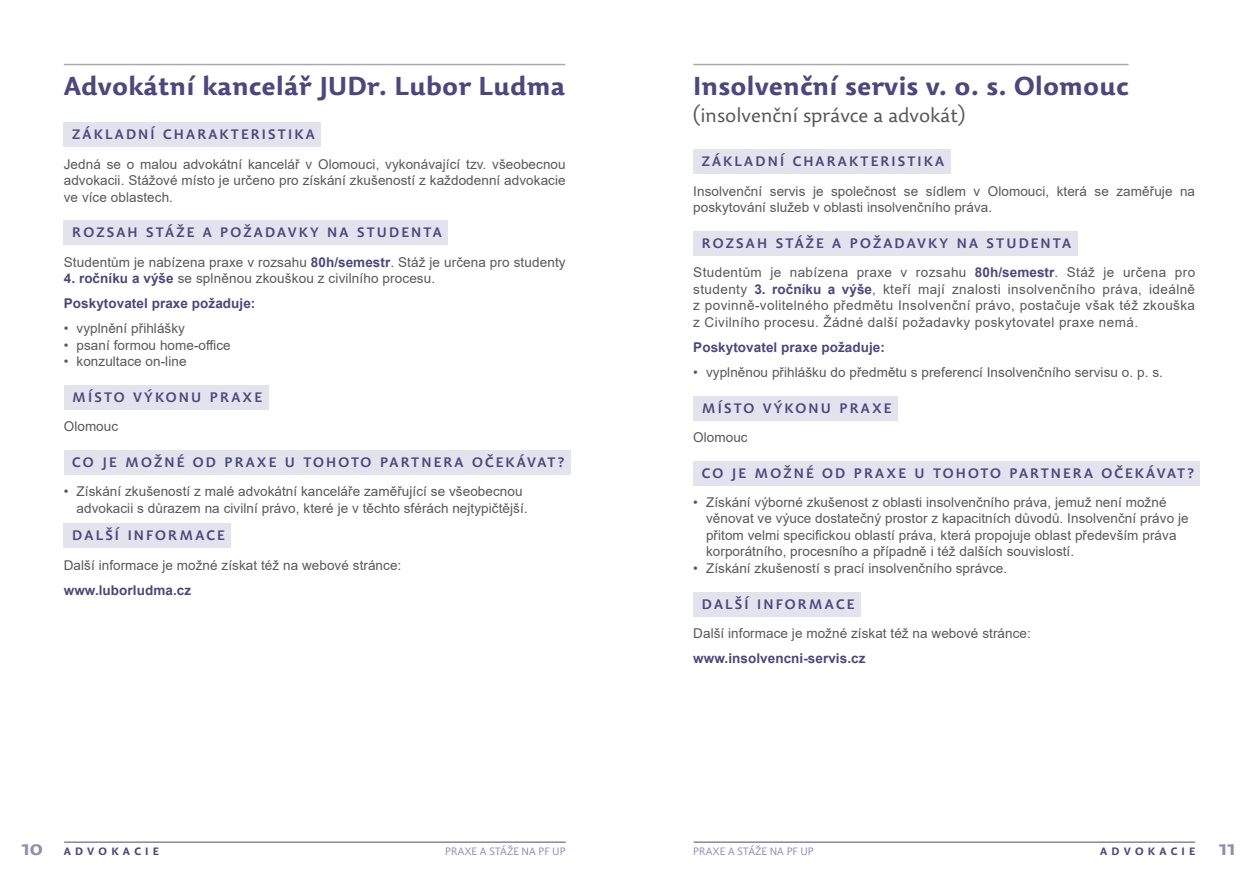
<style>
.page{position:relative;width:1259px;height:893px;background:#fff}
.page>*{position:absolute;margin:0;border:0;box-sizing:border-box;transform-origin:0 0}
.Nadpis_2{font:700 25.5px "Dederon SDOT";color:#4c477e}
.Nadpis_2-2{font:300 19.5px "Dederon SLOT";color:#57585a}
.t1{font:700 19.5px "Dederon SDOT";color:#918eb4}
.t2{font:13.5px/16.5px "Arial";letter-spacing:.005em;color:#57585a}
.Titulek_podbravený{font:600 13.5px "Dederon SLOT";letter-spacing:.16em;color:#4c477e}
.Normal{font:700 13.5px "Arial";letter-spacing:.005em;color:#4c477e}
.t3{font:300 10.5px "Dederon SLOT";color:#918eb4}
.Normal-2{font:700 10.5px "Dederon SDOT";letter-spacing:.4em;color:#4c477e}
.s1{font-weight:700;color:#4c477e}
</style>
<div class="page">
<hr style="left:64px;top:842px;width:502px;height:1px;background:#4c477e">
<hr style="left:693px;top:842px;width:502px;height:1px;background:#4c477e">
<hr style="left:64px;top:64px;width:501px;height:1px;background:#a8a9ad">
<div style="left:64px;top:123px;width:257px;height:24px;background:#e3e3ed"></div>
<div style="left:64px;top:221px;width:384px;height:24px;background:#e3e3ed"></div>
<div style="left:64px;top:385px;width:204px;height:25px;background:#e3e3ed"></div>
<div style="left:64px;top:450px;width:507px;height:25px;background:#e3e3ed"></div>
<div style="left:64px;top:523px;width:167px;height:25px;background:#e3e3ed"></div>
<hr style="left:693px;top:64px;width:435px;height:1px;background:#a8a9ad">
<div style="left:693px;top:150px;width:257px;height:24px;background:#e3e3ed"></div>
<div style="left:693px;top:231px;width:384px;height:25px;background:#e3e3ed"></div>
<div style="left:693px;top:396px;width:204px;height:24px;background:#e3e3ed"></div>
<div style="left:693px;top:461px;width:507px;height:24px;background:#e3e3ed"></div>
<div style="left:693px;top:592px;width:167px;height:24px;background:#e3e3ed"></div>
<p class="Nadpis_2" style="left:64px;top:70px;width:503px">Advokátní kancelář JUDr. Lubor Ludma</p>
<p class="Titulek_podbravený" style="left:72px;top:126px;width:244px">ZÁKLADNÍ CHARAKTERISTIKA</p>
<p class="t2" style="left:64px;top:156px;width:503px;text-align:justify">Jedná se o malou advokátní kancelář v Olomouci, vykonávající tzv. všeobecnou advokacii. Stážové místo je určeno pro získání zkušeností z každodenní advokacie ve více oblastech.</p>
<p class="Titulek_podbravený" style="left:72px;top:224px;width:371px">ROZSAH STÁŽE A POŽADAVKY NA STUDENTA</p>
<p class="t2" style="left:64px;top:254px;width:503px">Studentům je nabízena praxe v rozsahu <span class="s1">80h/semestr</span>. Stáž je určena pro studenty</p>
<p class="t2" style="left:64px;top:270px;width:373px"><span class="s1">4. ročníku a výše</span> se splněnou zkouškou z civilního procesu.</p>
<p class="Normal" style="left:64px;top:294px;width:193px">Poskytovatel praxe požaduje:</p>
<p class="t2" style="left:64px;top:320px;width:123px">• vyplnění přihlášky</p>
<p class="t2" style="left:64px;top:337px;width:168px">• psaní formou home-office</p>
<p class="t2" style="left:64px;top:353px;width:124px">• konzultace on-line</p>
<p class="Titulek_podbravený" style="left:72px;top:389px;width:191px">MÍSTO VÝKONU PRAXE</p>
<p class="t2" style="left:64px;top:418px;width:56px">Olomouc</p>
<p class="Titulek_podbravený" style="left:72px;top:454px;width:493px">CO JE MOŽNÉ OD PRAXE U TOHOTO PARTNERA OČEKÁVAT?</p>
<p class="t2" style="left:77px;top:483px;width:452px;text-indent:-13px">• Získání zkušeností z malé advokátní kanceláře zaměřující se všeobecnou advokacii s důrazem na civilní právo, které je v těchto sférách nejtypičtější.</p>
<p class="Titulek_podbravený" style="left:72px;top:527px;width:154px">DALŠÍ INFORMACE</p>
<p class="t2" style="left:64px;top:556px;width:339px">Další informace je možné získat též na webové stránce:</p>
<p class="Normal" style="left:64px;top:580px;width:129px">www.luborludma.cz</p>
<p class="Nadpis_2" style="left:693px;top:70px;width:437px">Insolvenční servis v. o. s. Olomouc</p>
<p class="Nadpis_2-2" style="left:693px;top:104px;width:273px">(insolvenční správce a advokát)</p>
<p class="Titulek_podbravený" style="left:702px;top:153px;width:244px">ZÁKLADNÍ CHARAKTERISTIKA</p>
<p class="t2" style="left:693px;top:183px;width:503px">Insolvenční servis je společnost se sídlem v Olomouci, která se zaměřuje na poskytování služeb v oblasti insolvenčního práva.</p>
<p class="Titulek_podbravený" style="left:702px;top:235px;width:371px">ROZSAH STÁŽE A POŽADAVKY NA STUDENTA</p>
<p class="t2" style="left:693px;top:264px;width:503px;text-align:justify">Studentům je nabízena praxe v rozsahu <span class="s1">80h/semestr</span>. Stáž je určena pro studenty <span class="s1">3. ročníku a výše</span>, kteří mají znalosti insolvenčního práva, ideálně z povinně-volitelného předmětu Insolvenční právo, postačuje však též zkouška z Civilního procesu. Žádné další požadavky poskytovatel praxe nemá.</p>
<p class="Normal" style="left:693px;top:337px;width:193px">Poskytovatel praxe požaduje:</p>
<p class="t2" style="left:693px;top:364px;width:471px">• vyplněnou přihlášku do předmětu s preferencí Insolvenčního servisu o. p. s.</p>
<p class="Titulek_podbravený" style="left:702px;top:400px;width:191px">MÍSTO VÝKONU PRAXE</p>
<p class="t2" style="left:693px;top:429px;width:56px">Olomouc</p>
<p class="Titulek_podbravený" style="left:702px;top:465px;width:493px">CO JE MOŽNÉ OD PRAXE U TOHOTO PARTNERA OČEKÁVAT?</p>
<p class="t2" style="left:706px;top:494px;width:484px;text-indent:-13px">• Získání výborné zkušenost z oblasti insolvenčního práva, jemuž není možné věnovat ve výuce dostatečný prostor z kapacitních důvodů. Insolvenční právo je přitom velmi specifickou oblastí práva, která propojuje oblast především práva korporátního, procesního a případně i též dalších souvislostí.</p>
<p class="t2" style="left:693px;top:560px;width:315px">• Získání zkušeností s prací insolvenčního správce.</p>
<p class="Titulek_podbravený" style="left:702px;top:596px;width:154px">DALŠÍ INFORMACE</p>
<p class="t2" style="left:693px;top:625px;width:339px">Další informace je možné získat též na webové stránce:</p>
<p class="Normal" style="left:693px;top:649px;width:174px">www.insolvencni-servis.cz</p>
<h2 class="t1" style="left:22px;top:836px;width:23px">10</h2>
<p class="t3" style="left:445px;top:845px;width:122px">PRAXE A STÁŽE NA PF UP</p>
<p class="t3" style="left:693px;top:845px;width:122px">PRAXE A STÁŽE NA PF UP</p>
<h2 class="t1" style="left:1218px;top:836px;width:18px">11</h2>
<p class="Normal-2" style="left:64px;top:845px;width:96px">ADVOKACIE</p>
<p class="Normal-2" style="left:1100px;top:845px;width:96px">ADVOKACIE</p>
</div>
